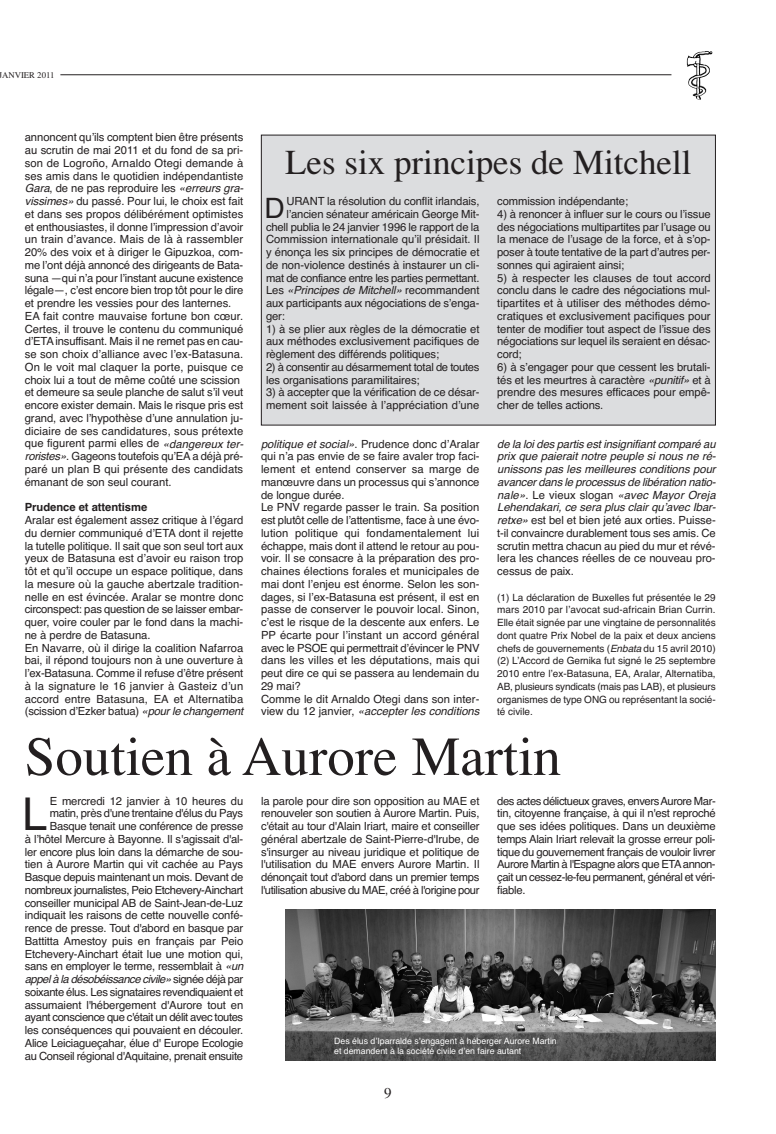
<style>
.page{position:relative;width:776px;height:1134px;background:#fff}
.page>*{position:absolute;margin:0;border:0;box-sizing:border-box;transform-origin:0 0}
.t1{font:55px "Times";color:#231f20}
.t2{font:45.25px "Helvetica";color:#231f20}
.t3{font:35px "Times";color:#231f20}
.t4{font:28.12px "Helvetica";color:#231f20}
.t5{font:15px "Times";color:#231f20}
.t6{font:11.25px/12.8px "Helvetica";letter-spacing:-.005em;color:#231f20;text-align:justify}
.t7{font:italic 11.25px/12.8px "Helvetica";color:#231f20}
.t8{font:11.25px/12.8px "Helvetica";letter-spacing:-.025em;color:#231f20}
.t9{font:700 11.25px "Helvetica";letter-spacing:-.005em;color:#231f20}
.t10{font:10px/12.8px "Helvetica";letter-spacing:-.01em;color:#231f20;text-align:justify}
.t11{font:8.75px/10px "Helvetica";color:#fff}
.t12{font:8.75px "Times";color:#231f20}
.s1{font-style:italic}
.s2{font-style:normal}
</style>
<div class="page">
<hr style="left:60px;top:74px;width:611px;height:1px;background:#231f20">
<img style="left:690px;top:51px;width:22px;height:49px">
<div style="left:262px;top:135px;width:453px;height:290px;background:#dcdddf"></div>
<div style="left:261px;top:135px;width:455px;height:290px;border:1px solid #231f20"></div>
<img style="left:286px;top:909px;width:430px;height:151px">
<p class="t12" style="left:-1px;top:72px;width:57px">JANVIER 2011</p>
<p class="t6" style="left:25px;top:132px;width:222px;text-align:left">annoncent qu’ils comptent bien être présents au scrutin de mai 2011 et du fond de sa pri&shy;son de Logroño, Arnaldo Otegi demande à ses amis dans le quotidien indépendantiste <span class="s1">Gara</span>, de ne pas reproduire les <span class="s1">«erreurs gra&shy;vissimes»</span>du passé. Pour lui, le choix est fait et dans ses propos délibérément optimistes et enthousiastes, il donne l’impression d’avoir un train d’avance. Mais de là à rassembler 20% des voix et à diriger le Gipuzkoa, com&shy;me l’ont déjà annoncé des dirigeants de Bata&shy;suna —qui n’a pour l’instant aucune existence légale—, c’est encore bien trop tôt pour le dire et prendre les vessies pour des lanternes.<br>EA fait contre mauvaise fortune bon cœur.<br>Certes, il trouve le contenu du communiqué d’ETA insuffisant. Mais il ne remet pas en cau&shy;se son choix d’alliance avec l’ex-Batasuna.<br>On le voit mal claquer la porte, puisque ce choix lui a tout de même coûté une scission et demeure sa seule planche de salut s’il veut encore exister demain. Mais le risque pris est grand, avec l’hypothèse d’une annulation ju&shy;diciaire de ses candidatures, sous prétexte que figurent parmi elles de <span class="s1">«dangereux ter&shy;roristes»</span>. Gageons toutefois qu’EA a déjà pré&shy;paré un plan B qui présente des candidats émanant de son seul courant.</p>
<p class="t9" style="left:25px;top:503px;width:124px">Prudence et attentisme</p>
<p class="t6" style="left:25px;top:515px;width:222px;text-align:left">Aralar est également assez critique à l’égard du dernier communiqué d’ETA dont il rejette la tutelle politique. Il sait que son seul tort aux yeux de Batasuna est d’avoir eu raison trop tôt et qu’il occupe un espace politique, dans la mesure où la gauche abertzale tradition&shy;nelle en est évincée. Aralar se montre donc circonspect: pas question de se laisser embar&shy;quer, voire couler par le fond dans la machi&shy;ne à perdre de Batasuna.<br>En Navarre, où il dirige la coalition Nafarroa bai, il répond toujours non à une ouverture à l’ex-Batasuna. Comme il refuse d’être présent à la signature le 16 janvier à Gasteiz d’un accord entre Batasuna, EA et Alternatiba (scission d’Ezker batua) <span class="s1">«pourle changement</span></p>
<h3 class="t3" style="left:285px;top:150px;width:408px">Les six principes de Mitchell</h3>
<h3 class="t4" style="left:264px;top:198px;width:22px">D</h3>
<p class="t6" style="left:286px;top:196px;width:195px">URANT la résolution du conflit irlandais,</p>
<p class="t6" style="left:286px;top:209px;width:195px">l’ancien sénateur américain George Mit-</p>
<p class="t6" style="left:266px;top:221px;width:215px">chell publia le 24 janvier 1996 le rapport de la</p>
<p class="t6" style="left:266px;top:234px;width:215px">Commission internationale qu’il présidait. Il</p>
<p class="t6" style="left:266px;top:247px;width:215px">y énonça les six principes de démocratie et</p>
<p class="t6" style="left:266px;top:260px;width:215px">de non-violence destinés à instaurer un cli-</p>
<p class="t8" style="left:266px;top:272px;width:215px">mat de confiance entre les parties permettant.</p>
<p class="t7" style="left:266px;top:285px;width:215px"><span class="s2">L e s</span> «Principes de Mitchell» <span class="s2">r e c o m m a n d e n t</span></p>
<p class="t6" style="left:266px;top:298px;width:215px">aux participants aux négociations de s’enga-</p>
<p class="t6" style="left:266px;top:311px;width:20px">ger:</p>
<p class="t6" style="left:266px;top:323px;width:215px">1) à se plier aux règles de la démocratie et aux méthodes exclusivement pacifiques de règlement des différends politiques;</p>
<p class="t8" style="left:266px;top:362px;width:215px">2) à consentir au désarmement total de toutes les organisations paramilitaires;</p>
<p class="t6" style="left:266px;top:387px;width:215px">3) à accepter que la vérification de ce désar&shy;mement soit laissée à l’appréciation d’une</p>
<p class="t6" style="left:497px;top:196px;width:132px">commission indépendante;</p>
<p class="t6" style="left:497px;top:209px;width:215px">4) à renoncer à influer sur le cours ou l’issue des négociations multipartites par l’usage ou la menace de l’usage de la force, et à s’op&shy;poser à toute tentative de la part d’autres per&shy;sonnes qui agiraient ainsi;</p>
<p class="t6" style="left:497px;top:272px;width:215px">5) à respecter les clauses de tout accord conclu dans le cadre des négociations mul&shy;tipartites et à utiliser des méthodes démo&shy;cratiques et exclusivement pacifiques pour tenter de modifier tout aspect de l’issue des négociations sur lequel ils seraient en désac&shy;cord;</p>
<p class="t6" style="left:497px;top:362px;width:215px">6) à s’engager pour que cessent les brutali&shy;tés et les meurtres à caractère <span class="s1">«punitif»</span>et à prendre des mesures efficaces pour empê&shy;cher de telles actions.</p>
<p class="t6" style="left:261px;top:438px;width:222px;text-align:left"><span class="s1">politique et social»</span>. Prudence donc d’Aralar qui n’a pas envie de se faire avaler trop faci&shy;lement et entend conserver sa marge de manœuvre dans un processus qui s’annonce de longue durée.<br>Le PNV regarde passer le train. Sa position est plutôt celle de l’attentisme, face à une évo&shy;lution politique qui fondamentalement lui échappe, mais dont il attend le retour au pou&shy;voir. Il se consacre à la préparation des pro&shy;chaines élections forales et municipales de mai dont l’enjeu est énorme. Selon les son&shy;dages, si l’ex-Batasuna est présent, il est en passe de conserver le pouvoir local. Sinon, c’est le risque de la descente aux enfers. Le PP écarte pour l’instant un accord général avec le PSOE qui permettrait d’évincer le PNV dans les villes et les députations, mais qui peut dire ce qui se passera au lendemain du 29 mai?<br>Comme le dit Arnaldo Otegi dans son inter&shy;v i e w d u 1 2 j a n v i e r, <span class="s1">«accepter les conditions</span></p>
<p class="t7" style="left:497px;top:438px;width:222px">de la loides partis estinsignifiantcomparé au prix que paierait notre peuple si nous ne ré&shy;unissons pas les meilleures conditions pour avancerdans le processus de libération natio&shy;nale»<span class="s2">. L e v i e u x s l o g a n</span> «avec Mayor Oreja Lehendakari, ce sera plus clair qu’avec Ibar&shy;retxe»<span class="s2">est bel et bien jeté aux orties. Puisse&shy;t-il convaincre durablement tous ses amis. Ce scrutin mettra chacun au pied du mur et révé&shy;lera les chances réelles de ce nouveau pro&shy;cessus de paix.</span></p>
<p class="t10" style="left:497px;top:592px;width:220px">(1) La déclaration de Buxelles fut présentée le 29 mars 2010 par l’avocat sud-africain Brian Currin.<br>Elle était signée par une vingtaine de personnalités dont quatre Prix Nobel de la paix et deux anciens chefs de gouvernements (<span class="s1">Enbata</span>du 15 avril 2010) (2) L’Accord de Gernika fut signé le 25 septembre 2010 entre l’ex-Batasuna, EA, Aralar, Alternatiba, AB, plusieurs syndicats (mais pas LAB), et plusieurs organismes de type ONG ou représentant la socié&shy;té civile.</p>
<h1 class="t1" style="left:25px;top:736px;width:538px">Soutien à Aurore Martin</h1>
<h2 class="t2" style="left:22px;top:797px;width:27px">L</h2>
<p class="t6" style="left:25px;top:795px;width:222px;text-align:right">E mercredi 12 janvier à 10 heures du matin, près d'une trentaine d'élus du Pays Basque tenait une conférence de presse<br>à l’hôtel Mercure à Bayonne. Il s'agissait d'al&shy;ler encore plus loin dans la démarche de sou&shy;tien à Aurore Martin qui vit cachée au Pays Basque depuis maintenant un mois. Devant de nombreux journalistes, Peio Etchevery-Ainchart conseiller municipal AB de Saint-Jean-de-Luz indiquait les raisons de cette nouvelle confé&shy;rence de presse. Tout d'abord en basque par Battitta Amestoy puis en français par Peio Etchevery-Ainchart était lue une motion qui, sans en employer le terme, ressemblait à <span class="s1">«un appelà la désobéissance civile»</span> s i g n é e d é j à p a r soixante élus. Les signataires revendiquaient et assumaient l'hébergement d'Aurore tout en ayant conscience que c'était un délit avec toutes les conséquences qui pouvaient en découler.<br>Alice Leiciagueçahar, élue d' Europe Ecologie au Conseil régional d'Aquitaine, prenait ensuite</p>
<p class="t6" style="left:261px;top:795px;width:220px">la parole pour dire son opposition au MAE et renouveler son soutien à Aurore Martin. Puis, c'était au tour d'Alain Iriart, maire et conseiller général abertzale de Saint-Pierre-d'Irube, de s'insurger au niveau juridique et politique de l'utilisation du MAE envers Aurore Martin. Il dénonçait tout d'abord dans un premier temps l'utilisation abusive du MAE, créé à l'origine pour</p>
<p class="t6" style="left:497px;top:795px;width:220px">des actes délictueux graves, envers Aurore Mar&shy;tin, citoyenne française, à qui il n'est reproché que ses idées politiques. Dans un deuxième temps Alain Iriart relevait la grosse erreur poli&shy;tique du gouvernement français de vouloir livrer Aurore Martin à l'Espagne alors que ETAannon&shy;çait un cessez-le-feu permanent, général et véri&shy;fiable.</p>
<p class="t11" style="left:334px;top:1036px;width:224px">Des élus d’Iparralde s’engagent à héberger Aurore Martin et demandent à la société civile d’en faire autant</p>
<h3 class="t5" style="left:384px;top:1087px;width:9px">9</h3>
</div>
